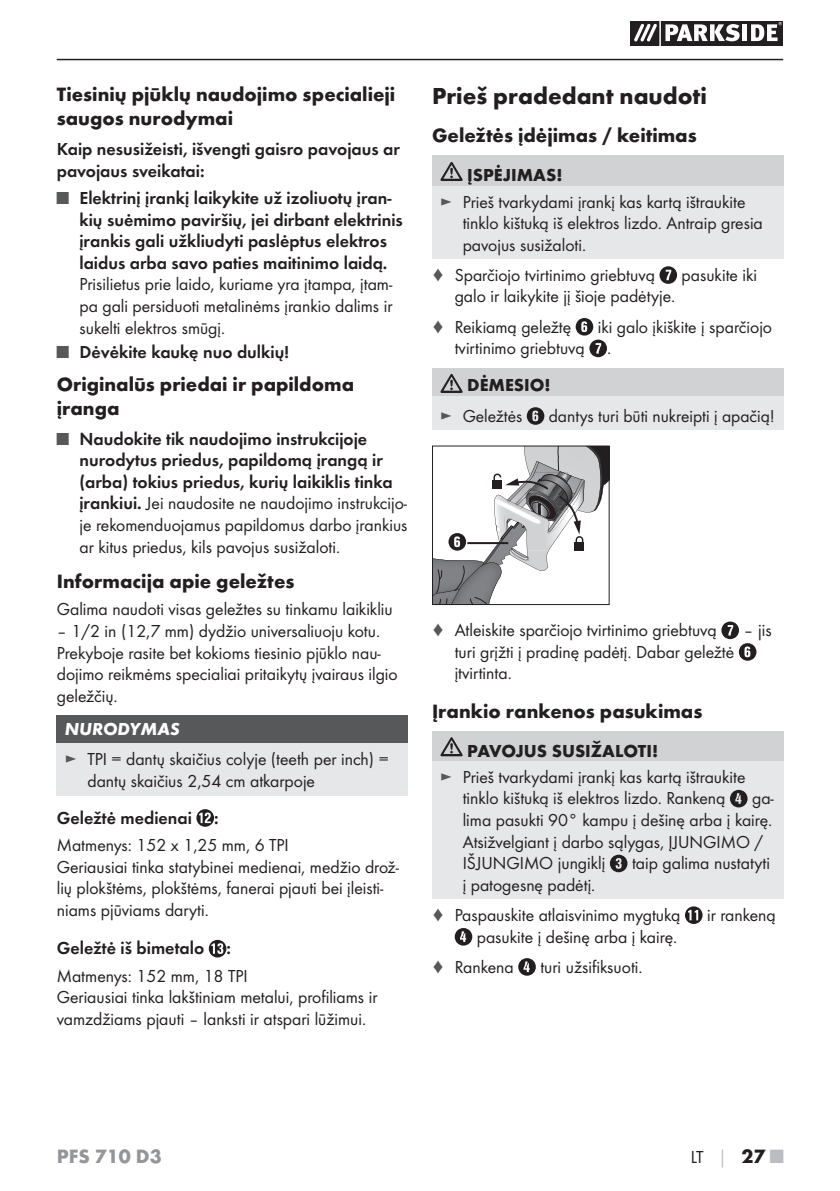
<style>
.page{position:relative;width:840px;height:1191px;background:#fff}
.page>*{position:absolute;margin:0;border:0;box-sizing:border-box;transform-origin:0 0}
.t1{font:700 24px "Futura";color:#231f20}
.t2{font:700 20px/24px "Futura";color:#231f20}
.t3{font:700 20px "Futura";color:#939598}
.t4{font:18px/21.6px "Futura Boo";color:#231f20}
.t5{font:18px/21.6px "Futura Dem";color:#231f20}
.t6{font:700 18px "Futura";color:#231f20}
.t7{font:italic 700 18px "Futura";color:#fff}
.s1{font-family:"Futura Boo";color:#57585a}
.s2{font-family:"Futura Dem"}
.s3{color:#57585a}
.s4{font-family:"Futura";font-weight:700;color:#bcbdc0}
.s5{font-family:"Futura";font-weight:700;font-size:20px}
.s6{font-family:"Futura";font-weight:700;font-size:20px;color:#bcbdc0}
</style>
<div class="page">
<hr style="left:57px;top:59px;width:725px;height:1px;background:#231f20">
<svg style="left:630px;top:21px;width:152px;height:24px"></svg>
<div style="left:57px;top:715px;width:351px;height:28px;background:#57585a"></div>
<div style="left:57px;top:743px;width:351px;height:53px;background:#e6e7e9"></div>
<svg style="left:196px;top:809px;width:18px;height:17px"></svg>
<svg style="left:209px;top:940px;width:17px;height:17px"></svg>
<div style="left:432px;top:156px;width:350px;height:30px;background:#d1d2d4"></div>
<div style="left:432px;top:186px;width:350px;height:73px;background:#e6e7e9"></div>
<svg style="left:440px;top:162px;width:22px;height:19px"></svg>
<svg style="left:659px;top:266px;width:17px;height:18px"></svg>
<svg style="left:575px;top:318px;width:31px;height:39px"></svg>
<div style="left:432px;top:368px;width:350px;height:28px;background:#d1d2d4"></div>
<div style="left:432px;top:396px;width:350px;height:34px;background:#e6e7e9"></div>
<svg style="left:440px;top:374px;width:22px;height:19px"></svg>
<svg style="left:526px;top:407px;width:18px;height:18px"></svg>
<svg style="left:434px;top:447px;width:173px;height:156px"></svg>
<div style="left:432px;top:445px;width:177px;height:160px;border:1px solid #231f20"></div>
<svg style="left:721px;top:621px;width:35px;height:39px"></svg>
<div style="left:432px;top:731px;width:350px;height:30px;background:#d1d2d4"></div>
<div style="left:432px;top:761px;width:350px;height:138px;background:#e6e7e9"></div>
<svg style="left:440px;top:737px;width:22px;height:19px"></svg>
<svg style="left:730px;top:790px;width:17px;height:17px"></svg>
<svg style="left:609px;top:854px;width:18px;height:18px"></svg>
<svg style="left:685px;top:906px;width:17px;height:18px"></svg>
<svg style="left:454px;top:928px;width:18px;height:17px"></svg>
<svg style="left:518px;top:958px;width:17px;height:17px"></svg>
<p class="t2" style="left:57px;top:84px;width:340px">Tiesinių pjūklų naudojimo specialieji saugos nurodymai</p>
<p class="t5" style="left:57px;top:139px;width:344px">Kaip nesusižeisti, išvengti gaisro pavojaus ar pavojaus sveikatai:</p>
<p class="t5" style="left:79px;top:188px;width:325px;text-indent:-23px"><span class="s1">■</span> Elektrinį įrankį laikykite už izoliuotų įran&shy;kių suėmimo paviršių, jei dirbant elektrinis įrankis gali užkliudyti paslėptus elektros laidus arba savo paties maitinimo laidą.</p>
<p class="t4" style="left:79px;top:274px;width:314px;text-align:justify">Prisilietus prie laido, kuriame yra įtampa, įtam&shy;pa gali persiduoti metalinėms įrankio dalims ir sukelti elektros smūgį.</p>
<p class="t5" style="left:57px;top:342px;width:233px"><span class="s1">■</span> Dėvėkite kaukę nuo dulkių!</p>
<p class="t2" style="left:57px;top:373px;width:298px">Originalūs priedai ir papildoma įranga</p>
<p class="t5" style="left:79px;top:429px;width:314px;text-indent:-23px"><span class="s1">■</span> Naudokite tik naudojimo instrukcijoje nurodytus priedus, papildomą įrangą ir (arba) tokius priedus, kurių laikiklis tinka</p>
<p class="t4" style="left:79px;top:493px;width:329px;text-align:justify"><span class="s2">įrankiui.</span> Jei naudosite ne naudojimo instrukcijo&shy;je rekomenduojamus papildomus darbo įrankius ar kitus priedus, kils pavojus susižaloti.</p>
<p class="t2" style="left:57px;top:571px;width:239px">Informacija apie geležtes</p>
<p class="t4" style="left:57px;top:599px;width:337px">Galima naudoti visas geležtes su tinkamu laikikliu</p>
<p class="t4" style="left:57px;top:621px;width:342px">– 1/2 in (12,7 mm) dydžio universaliuoju kotu.<br>Prekyboje rasite bet kokioms tiesinio pjūklo nau&shy;dojimo reikmėms specialiai pritaikytų įvairaus ilgio geležčių.</p>
<p class="t7" style="left:65px;top:723px;width:116px">NURODYMAS</p>
<p class="t4" style="left:87px;top:749px;width:302px;text-indent:-23px"><span class="s3">►</span> TPI = dantų skaičius colyje (teeth per inch) = dantų skaičius 2,54 cm atkarpoje</p>
<p class="t5" style="left:57px;top:808px;width:163px">Geležtė medienai :</p>
<p class="t4" style="left:57px;top:835px;width:343px">Matmenys: 152 x 1,25 mm, 6 TPI<br>Geriausiai tinka statybinei medienai, medžio drož&shy;lių plokštėms, plokštėms, fanerai pjauti bei įleisti&shy;niams pjūviams daryti.</p>
<p class="t5" style="left:57px;top:938px;width:175px">Geležtė iš bimetalo :</p>
<p class="t4" style="left:57px;top:966px;width:322px">Matmenys: 152 mm, 18 TPI<br>Geriausiai tinka lakštiniam metalui, profiliams ir vamzdžiams pjauti – lanksti ir atspari lūžimui.</p>
<h1 class="t1" style="left:432px;top:87px;width:276px">Prieš pradedant naudoti</h1>
<p class="t2" style="left:432px;top:125px;width:266px">Geležtės įdėjimas / keitimas</p>
<p class="t6" style="left:467px;top:168px;width:97px">ĮSPĖJIMAS!</p>
<p class="t4" style="left:462px;top:192px;width:301px;text-indent:-23px"><span class="s3">►</span> Prieš tvarkydami įrankį kas kartą ištraukite tinklo kištuką iš elektros lizdo. Antraip gresia pavojus susižaloti.</p>
<p class="t4" style="left:432px;top:265px;width:224px"><span class="s3">♦</span> Sparčiojo tvirtinimo griebtuvą</p>
<p class="t4" style="left:681px;top:265px;width:77px">pasukite iki</p>
<p class="t4" style="left:432px;top:282px;width:245px;line-height:30.2px;text-indent:23px">galo ir laikykite jį šioje padėtyje. <span class="s3">♦</span> Reikiamą geležtę</p>
<p class="t4" style="left:454px;top:317px;width:319px;text-indent:143px">iki galo įkiškite į sparčiojo tvirtinimo griebtuvą .</p>
<p class="t6" style="left:467px;top:377px;width:85px">DĖMESIO!</p>
<p class="t4" style="left:440px;top:406px;width:84px"><span class="s3">►</span> Geležtės</p>
<p class="t4" style="left:548px;top:406px;width:227px">dantys turi būti nukreipti į apačią!</p>
<p class="t4" style="left:432px;top:620px;width:286px"><span class="s3">♦</span> Atleiskite sparčiojo tvirtinimo griebtuvą</p>
<p class="t4" style="left:743px;top:620px;width:30px">– jis</p>
<p class="t4" style="left:454px;top:642px;width:281px">turi grįžti į pradinę padėtį. Dabar geležtė įtvirtinta.</p>
<p class="t2" style="left:432px;top:700px;width:272px">Įrankio rankenos pasukimas</p>
<p class="t6" style="left:467px;top:743px;width:192px">PAVOJUS SUSIŽALOTI!</p>
<p class="t4" style="left:440px;top:767px;width:307px;text-align:center"><span class="s3">►</span> Prieš tvarkydami įrankį kas kartą ištraukite tinklo kištuką iš elektros lizdo. Rankeną</p>
<p class="t4" style="left:462px;top:788px;width:312px;text-indent:289px">ga&shy;lima pasukti 90° kampu į dešinę arba į kairę.<br>Atsižvelgiant į darbo sąlygas, ĮJUNGIMO /<br>IŠJUNGIMO jungiklį</p>
<p class="t4" style="left:631px;top:853px;width:139px">taip galima nustatyti</p>
<p class="t4" style="left:432px;top:870px;width:250px;line-height:30.2px;text-indent:31px">į patogesnę padėtį.<br><span class="s3">♦</span> Paspauskite atlaisvinimo mygtuką</p>
<p class="t4" style="left:706px;top:905px;width:70px">ir rankeną</p>
<p class="t4" style="left:432px;top:922px;width:247px;line-height:30.2px;text-indent:45px">pasukite į dešinę arba į kairę. <span class="s3">♦</span> Rankena</p>
<p class="t4" style="left:540px;top:957px;width:104px">turi užsifiksuoti.</p>
<p class="t3" style="left:57px;top:1148px;width:106px">PFS 710 D3</p>
<p class="t4" style="left:690px;top:1146px;width:94px">LT <span class="s4">│</span> <span class="s5">27</span> <span class="s6">■</span></p>
</div>
